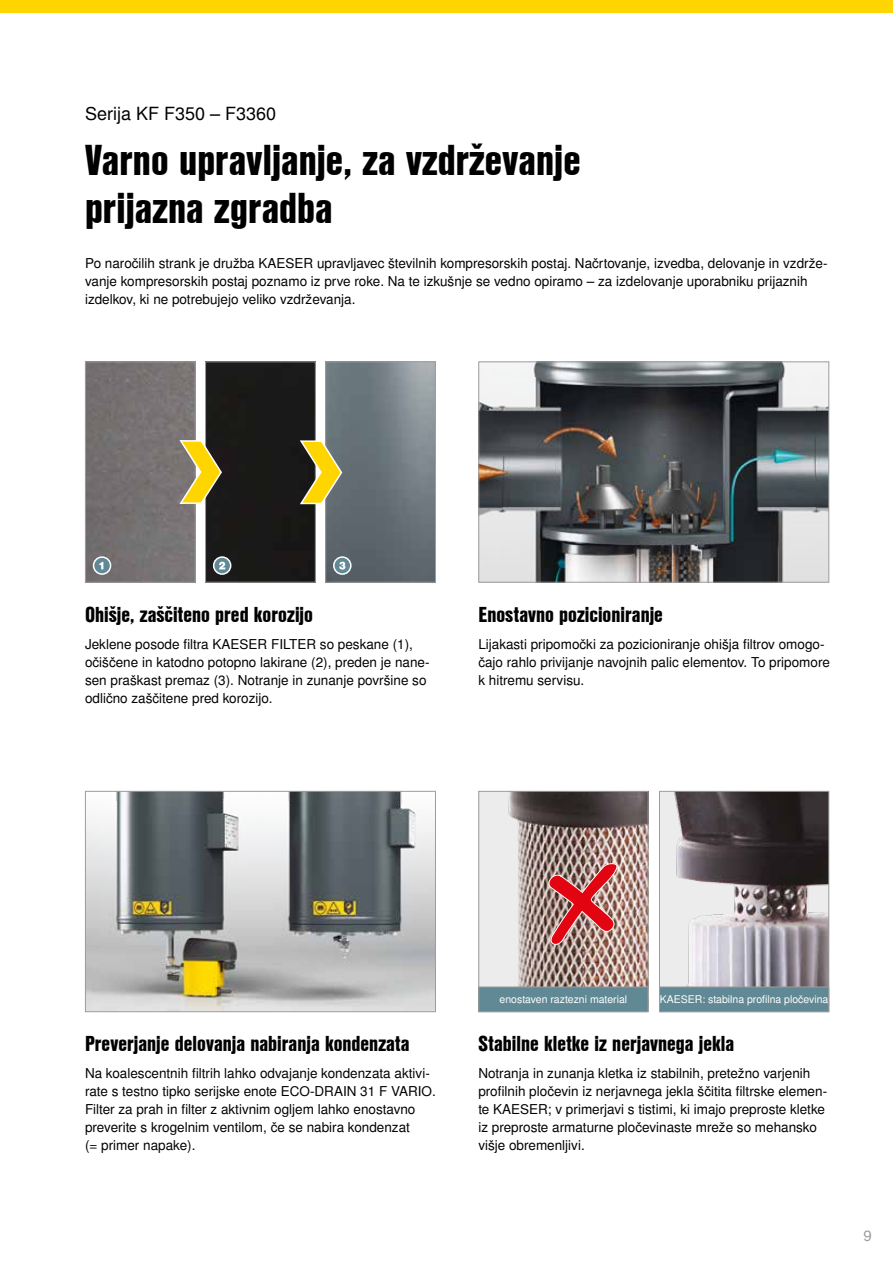
<style>
.page{position:relative;width:893px;height:1263px;background:#fff}
.page>*{position:absolute;margin:0;border:0;box-sizing:border-box;transform-origin:0 0}
.t1{font:42px/48px "Nimbus San L Bla Con";color:#000}
.t2{font:21px "Nimbus San L Bla Con";color:#000}
.t3{font:18px "Nimbus San L";color:#000}
.t4{font:15px "Nimbus San L";color:#9c9d9d}
.t5{font:13.5px/18px "Nimbus San L";color:#000}
.t6{font:10.5px "Nimbus San L";color:#fff}
</style>
<div class="page">
<img style="left:87px;top:793px;width:347px;height:217px">
<div style="left:85px;top:791px;width:351px;height:221px;border:1px solid #9c9d9d"></div>
<img style="left:87px;top:363px;width:107px;height:218px">
<div style="left:85px;top:361px;width:111px;height:222px;border:1px solid #9c9d9d"></div>
<img style="left:480px;top:363px;width:347px;height:218px">
<div style="left:478px;top:361px;width:351px;height:222px;border:1px solid #9c9d9d"></div>
<div style="left:0;top:0;width:893px;height:13px;background:#ffd500"></div>
<div style="left:207px;top:363px;width:107px;height:218px;background:#191919"></div>
<div style="left:205px;top:361px;width:111px;height:222px;border:1px solid #9c9d9d"></div>
<img style="left:327px;top:363px;width:107px;height:218px">
<div style="left:325px;top:361px;width:111px;height:222px;border:1px solid #9c9d9d"></div>
<svg style="left:178px;top:439px;width:45px;height:66px;background:#a59342"></svg>
<svg style="left:298px;top:439px;width:45px;height:66px;background:#9e9040"></svg>
<img style="left:480px;top:793px;width:166px;height:193px">
<div style="left:478px;top:791px;width:170px;height:221px;border:1px solid #9c9d9d"></div>
<img style="left:661px;top:793px;width:166px;height:193px">
<div style="left:659px;top:791px;width:170px;height:221px;border:1px solid #9c9d9d"></div>
<div style="left:479px;top:987px;width:169px;height:25px;background:#608995"></div>
<div style="left:478px;top:986px;width:170px;height:26px;border:1px solid #9c9d9d"></div>
<div style="left:659px;top:987px;width:170px;height:25px;background:#608995"></div>
<div style="left:659px;top:986px;width:170px;height:26px;border:1px solid #9c9d9d"></div>
<svg style="left:94px;top:557px;width:17px;height:17px"></svg>
<div style="left:93px;top:556px;width:18px;height:19px;border:2px solid #fff;border-radius:50%"></div>
<svg style="left:99px;top:562px;width:4px;height:7px"></svg>
<svg style="left:214px;top:557px;width:17px;height:17px"></svg>
<div style="left:213px;top:556px;width:18px;height:19px;border:2px solid #fff;border-radius:50%"></div>
<svg style="left:219px;top:562px;width:6px;height:7px"></svg>
<svg style="left:334px;top:557px;width:17px;height:17px"></svg>
<div style="left:333px;top:556px;width:19px;height:19px;border:2px solid #fff;border-radius:50%"></div>
<svg style="left:339px;top:562px;width:6px;height:7px"></svg>
<img style="left:543px;top:862px;width:75px;height:87px">
<h3 class="t3" style="left:85px;top:103px;width:193px">Serija KF F350 – F3360</h3>
<h1 class="t1" style="left:85px;top:135px;width:497px">Varno upravljanje, za vzdrževanje prijazna zgradba</h1>
<p class="t5" style="left:85px;top:255px;width:744px">Po naročilih strank je družba KAESER upravljavec številnih kompresorskih postaj. Načrtovanje, izvedba, delovanje in vzdrže&shy;vanje kompresorskih postaj poznamo iz prve roke. Na te izkušnje se vedno opiramo – za izdelovanje uporabniku prijaznih izdelkov, ki ne potrebujejo veliko vzdrževanja.</p>
<h2 class="t2" style="left:85px;top:599px;width:229px">Ohišje, zaščiteno pred korozijo</h2>
<p class="t5" style="left:85px;top:636px;width:346px">Jeklene posode filtra KAESER FILTER so peskane (1), očiščene in katodno potopno lakirane (2), preden je nane&shy;sen praškast premaz (3). Notranje in zunanje površine so odlično zaščitene pred korozijo.</p>
<h2 class="t2" style="left:478px;top:599px;width:186px">Enostavno pozicioniranje</h2>
<p class="t5" style="left:478px;top:636px;width:353px">Lijakasti pripomočki za pozicioniranje ohišja filtrov omogo&shy;čajo rahlo privijanje navojnih palic elementov. To pripomore k hitremu servisu.</p>
<h2 class="t2" style="left:85px;top:1028px;width:326px">Preverjanje delovanja nabiranja kondenzata</h2>
<p class="t5" style="left:85px;top:1065px;width:352px">Na koalescentnih filtrih lahko odvajanje kondenzata aktivi&shy;rate s testno tipko serijske enote ECO-DRAIN 31 F VARIO.<br>Filter za prah in filter z aktivnim ogljem lahko enostavno preverite s krogelnim ventilom, če se nabira kondenzat<br>(= primer napake).</p>
<p class="t6" style="left:500px;top:993px;width:129px">enostaven raztezni material</p>
<p class="t6" style="left:660px;top:993px;width:170px">KAESER: stabilna profilna pločevina</p>
<h2 class="t2" style="left:478px;top:1028px;width:257px">Stabilne kletke iz nerjavnega jekla</h2>
<p class="t5" style="left:478px;top:1065px;width:350px">Notranja in zunanja kletka iz stabilnih, pretežno varjenih profilnih pločevin iz nerjavnega jekla ščitita filtrske elemen&shy;te KAESER; v primerjavi s tistimi, ki imajo preproste kletke iz preproste armaturne pločevinaste mreže so mehansko višje obremenljivi.</p>
<p class="t4" style="left:863px;top:1226px;width:10px">9</p>
</div>
